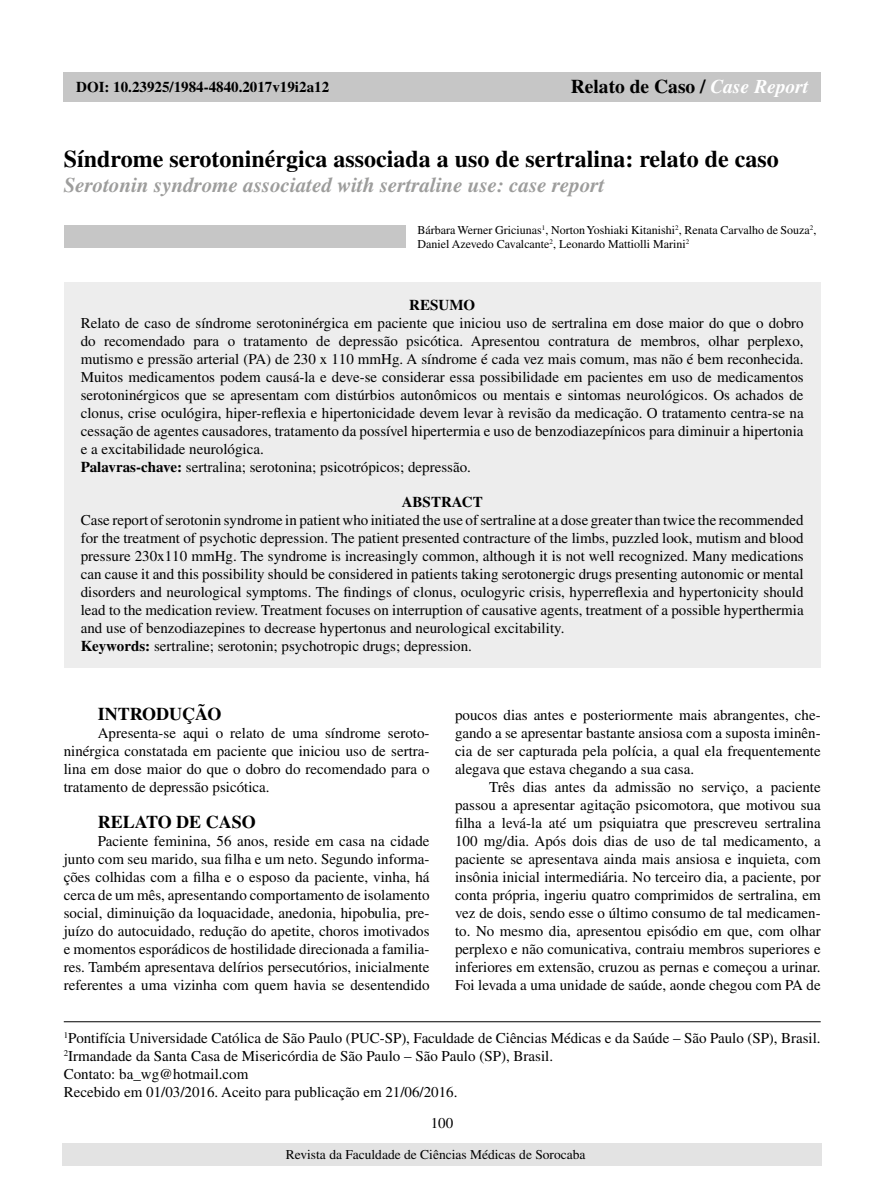
<style>
.page{position:relative;width:893px;height:1191px;background:#fff}
.page>*{position:absolute;margin:0;border:0;box-sizing:border-box;transform-origin:0 0}
.t1{font:700 24px "Times LT Std";color:#000}
.t2{font:italic 700 21px "Times LT Std";color:#9d9d9c}
.t3{font:700 19.5px "Times LT Std";color:#000}
.t4{font:700 18px "Times LT Std";color:#000}
.t5{font:15px/18px "Times LT Std";color:#000;text-align:justify}
.t6{font:700 15px "Times LT Std";color:#000}
.t7{font:13.5px "Times LT Std";color:#000}
.t8{font:12px/14.4px "Times LT Std";color:#000}
.s1{font-style:italic;color:#fff}
.s2{font-weight:700}
</style>
<div class="page">
<div style="left:62px;top:1143px;width:760px;height:23px;background:#e3e3e3"></div>
<div style="left:64px;top:72px;width:757px;height:30px;background:#c6c6c6"></div>
<div style="left:64px;top:225px;width:342px;height:23px;background:#c6c6c6"></div>
<div style="left:64px;top:283px;width:757px;height:385px;background:#ededed"></div>
<hr style="left:64px;top:1021px;width:757px;height:1px;background:#000">
<p class="t6" style="left:76px;top:78px;width:254px">DOI: 10.23925/1984-4840.2017v19i2a12</p>
<h3 class="t3" style="left:571px;top:75px;width:239px">Relato de Caso / <span class="s1">Case Report</span></h3>
<h1 class="t1" style="left:64px;top:144px;width:717px">Síndrome serotoninérgica associada a uso de sertralina: relato de caso</h1>
<h2 class="t2" style="left:64px;top:172px;width:542px">Serotonin syndrome associated with sertraline use: case report</h2>
<p class="t8" style="left:417px;top:222px;width:401px">Bárbara Werner Griciunas<sup>1</sup>, Norton Yoshiaki Kitanishi<sup>2</sup>, Renata Carvalho de Souza<sup>2</sup>,<br>Daniel Azevedo Cavalcante<sup>2</sup>, Leonardo Mattiolli Marini<sup>2</sup></p>
<p class="t6" style="left:409px;top:296px;width:67px">RESUMO</p>
<p class="t5" style="left:81px;top:314px;width:724px;text-align:left">Relato de caso de síndrome serotoninérgica em paciente que iniciou uso de sertralina em dose maior do que o dobro do recomendado para o tratamento de depressão psicótica. Apresentou contratura de membros, olhar perplexo, mutismo e pressão arterial (PA) de 230 x 110 mmHg. A síndrome é cada vez mais comum, mas não é bem reconhecida.<br>Muitos medicamentos podem causá-la e deve-se considerar essa possibilidade em pacientes em uso de medicamentos serotoninérgicos que se apresentam com distúrbios autonômicos ou mentais e sintomas neurológicos. Os achados de clonus, crise oculógira, hiper-reflexia e hipertonicidade devem levar à revisão da medicação. O tratamento centra-se na cessação de agentes causadores, tratamento da possível hipertermia e uso de benzodiazepínicos para diminuir a hipertonia e a excitabilidade neurológica.<br><span class="s2">Palavras-chave:</span> sertralina; serotonina; psicotrópicos; depressão.</p>
<p class="t6" style="left:402px;top:493px;width:82px">ABSTRACT</p>
<p class="t5" style="left:81px;top:511px;width:724px;text-align:left">Case report of serotonin syndrome in patient who initiated the use of sertraline at a dose greater than twice the recommended for the treatment of psychotic depression. The patient presented contracture of the limbs, puzzled look, mutism and blood pressure 230x110 mmHg. The syndrome is increasingly common, although it is not well recognized. Many medications can cause it and this possibility should be considered in patients taking serotonergic drugs presenting autonomic or mental disorders and neurological symptoms. The findings of clonus, oculogyric crisis, hyperreflexia and hypertonicity should lead to the medication review. Treatment focuses on interruption of causative agents, treatment of a possible hyperthermia and use of benzodiazepines to decrease hypertonus and neurological excitability.<br><span class="s2">Keywords:</span> sertraline; serotonin; psychotropic drugs; depression.</p>
<p class="t4" style="left:98px;top:703px;width:125px">INTRODUÇÃO</p>
<p class="t5" style="left:64px;top:724px;width:367px;text-indent:34px">Apresenta-se aqui o relato de uma síndrome seroto&shy;ninérgica constatada em paciente que iniciou uso de sertra&shy;lina em dose maior do que o dobro do recomendado para o tratamento de depressão psicótica.</p>
<p class="t4" style="left:98px;top:811px;width:159px">RELATO DE CASO</p>
<p class="t5" style="left:64px;top:832px;width:367px;text-indent:34px">Paciente feminina, 56 anos, reside em casa na cidade junto com seu marido, sua filha e um neto. Segundo informa&shy;ções colhidas com a filha e o esposo da paciente, vinha, há cerca de um mês, apresentando comportamento de isolamento social, diminuição da loquacidade, anedonia, hipobulia, pre&shy;juízo do autocuidado, redução do apetite, choros imotivados e momentos esporádicos de hostilidade direcionada a familia&shy;res. Também apresentava delírios persecutórios, inicialmente referentes a uma vizinha com quem havia se desentendido</p>
<p class="t5" style="left:455px;top:706px;width:367px">poucos dias antes e posteriormente mais abrangentes, che&shy;gando a se apresentar bastante ansiosa com a suposta iminên&shy;cia de ser capturada pela polícia, a qual ela frequentemente alegava que estava chegando a sua casa.</p>
<p class="t5" style="left:455px;top:778px;width:367px;text-indent:34px">Três dias antes da admissão no serviço, a paciente passou a apresentar agitação psicomotora, que motivou sua filha a levá-la até um psiquiatra que prescreveu sertralina 100 mg/dia. Após dois dias de uso de tal medicamento, a paciente se apresentava ainda mais ansiosa e inquieta, com insônia inicial intermediária. No terceiro dia, a paciente, por conta própria, ingeriu quatro comprimidos de sertralina, em vez de dois, sendo esse o último consumo de tal medicamen&shy;to. No mesmo dia, apresentou episódio em que, com olhar perplexo e não comunicativa, contraiu membros superiores e inferiores em extensão, cruzou as pernas e começou a urinar.<br>Foi levada a uma unidade de saúde, aonde chegou com PA de</p>
<p class="t5" style="left:64px;top:1029px;width:758px;text-align:left"><sup>1</sup>Pontifícia Universidade Católica de São Paulo (PUC-SP), Faculdade de Ciências Médicas e da Saúde – São Paulo (SP), Brasil.<br><sup>2</sup>Irmandade da Santa Casa de Misericórdia de São Paulo – São Paulo (SP), Brasil.<br>Contato: ba_wg@hotmail.com<br>Recebido em 01/03/2016. Aceito para publicação em 21/06/2016.</p>
<p class="t5" style="left:431px;top:1114px;width:24px">100</p>
<p class="t7" style="left:286px;top:1147px;width:301px">Revista da Faculdade de Ciências Médicas de Sorocaba</p>
</div>
